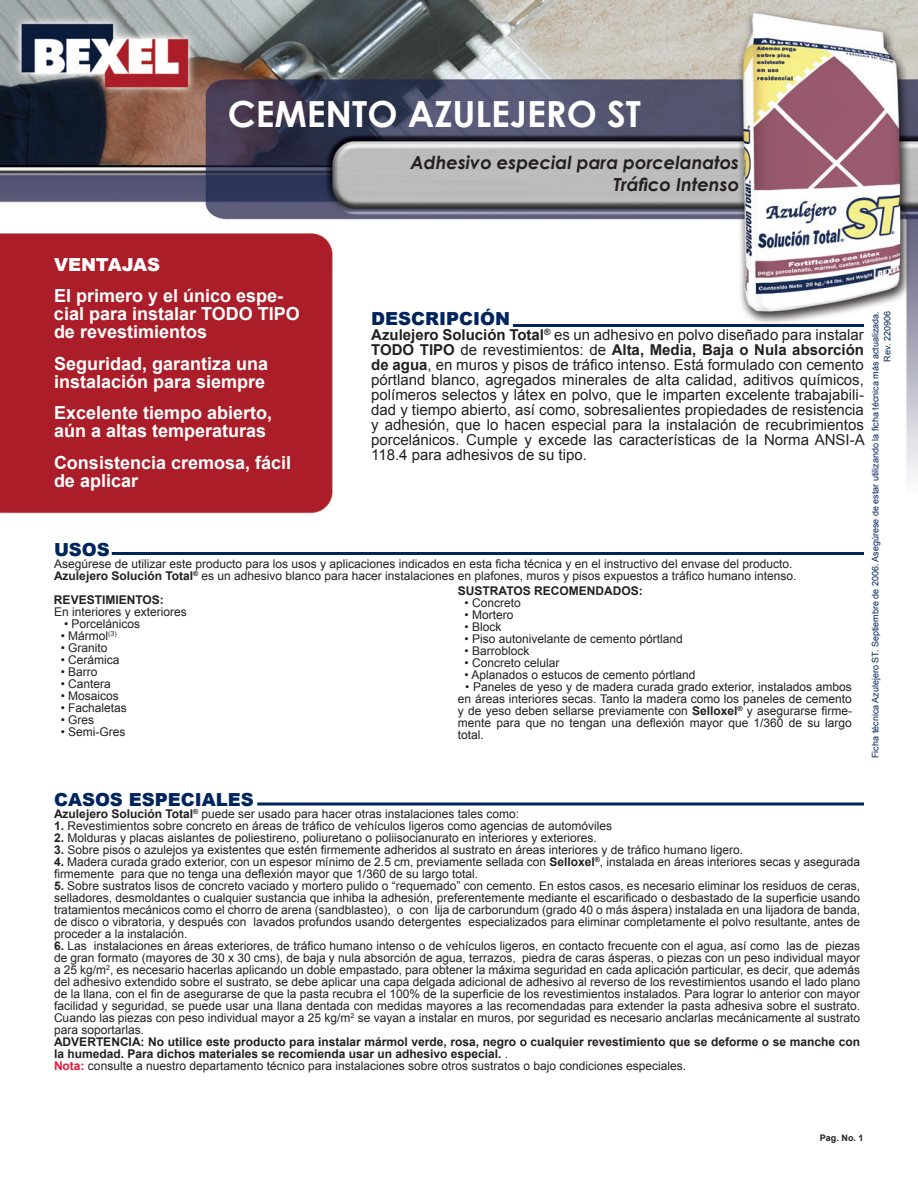
<style>
.page{position:relative;width:918px;height:1188px;background:#fff}
.page>*{position:absolute;margin:0;border:0;box-sizing:border-box;transform-origin:0 0}
.t1{font:700 36px "Century Gothic";color:#fff}
.t2{font:700 18px/18px "Arial";color:#fff}
.t3{font:italic 700 18px/21.6px "Century Gothic";color:#231f20;text-align:right}
.t4{font:900 18px "Arial";color:#00255d}
.t5{font:900 18px "Arial";color:#fff}
.t6{font:15px/15px "Arial";color:#231f20;text-align:justify}
.t7{font:12px/12px "Arial";color:#231f20;text-align:justify}
.t8{font:700 12px/12px "Arial";color:#231f20}
.t9{font:9px/12px "Arial";color:#00255d;text-align:right}
.t10{font:700 9px "Arial";color:#231f20}
.s1{font-weight:700}
.s2{font-weight:400}
.s3{color:#e51836}
</style>
<div class="page">
<img style="left:0;top:0;width:918px;height:555px">
<hr style="left:513px;top:324px;width:351px;height:3px;background:#00255d">
<hr style="left:112px;top:552px;width:752px;height:3px;background:#00255d">
<svg style="left:257px;top:802px;width:607px;height:4px;background:#3f5b85"></svg>
<h1 class="t1" style="left:228px;top:91px;width:415px">CEMENTO AZULEJERO ST</h1>
<h2 class="t3" style="left:411px;top:151px;width:330px">Adhesivo especial para porcelanatos<br>Tráfico Intenso</h2>
<h2 class="t5" style="left:54px;top:254px;width:108px">VENTAJAS</h2>
<h2 class="t2" style="left:54px;top:287px;width:247px">El primero y el único espe&shy;cial para instalar TODO TIPO de revestimientos</h2>
<h2 class="t2" style="left:54px;top:354px;width:216px">Seguridad, garantiza una instalación para siempre</h2>
<h2 class="t2" style="left:54px;top:404px;width:220px">Excelente tiempo abierto, aún a altas temperaturas</h2>
<h2 class="t2" style="left:54px;top:453px;width:239px">Consistencia cremosa, fácil de aplicar</h2>
<h2 class="t4" style="left:371px;top:309px;width:140px">DESCRIPCIÓN</h2>
<p class="t6" style="left:371px;top:328px;width:495px"><span class="s1">Azulejero Solución Total</span><sup>®</sup> es un adhesivo en polvo diseñado para instalar <span class="s1">TODO TIPO</span> de revestimientos: de <span class="s1">Alta, Media, Baja o Nula absorción de agua</span>, en muros y pisos de tráfico intenso. Está formulado con cemento pórtland blanco, agregados minerales de alta calidad, aditivos químicos, polímeros selectos y látex en polvo, que le imparten excelente trabajabili&shy;dad y tiempo abierto, así como, sobresalientes propiedades de resistencia y adhesión, que lo hacen especial para la instalación de recubrimientos porcelánicos. Cumple y excede las características de la Norma ANSI-A 118.4 para adhesivos de su tipo.</p>
<p class="t9" style="left:869px;top:758px;width:448px;rotate:-90deg">Ficha técnica Azulejero ST. Septiembre de 2006. Asegúrese de estar utilizando la ficha técnica más actualizada.<br>Rev. 220906</p>
<h2 class="t4" style="left:54px;top:539px;width:57px">USOS</h2>
<p class="t7" style="left:54px;top:558px;width:744px">Asegúrese de utilizar este producto para los usos y aplicaciones indicados en esta ficha técnica y en el instructivo del envase del producto.<br><span class="s1">Azulejero Solución Total</span><sup>®</sup> es un adhesivo blanco para hacer instalaciones en plafones, muros y pisos expuestos a tráfico humano intenso.</p>
<p class="t8" style="left:54px;top:594px;width:111px">REVESTIMIENTOS:</p>
<p class="t7" style="left:54px;top:606px;width:134px">En interiores y exteriores</p>
<p class="t7" style="left:64px;top:618px;width:78px">• Porcelánicos</p>
<p class="t7" style="left:61px;top:630px;width:58px">• Mármol<sup>(3)</sup></p>
<p class="t7" style="left:61px;top:642px;width:48px">• Granito</p>
<p class="t7" style="left:61px;top:654px;width:60px">• Cerámica</p>
<p class="t7" style="left:61px;top:666px;width:38px">• Barro</p>
<p class="t7" style="left:61px;top:678px;width:52px">• Cantera</p>
<p class="t7" style="left:61px;top:690px;width:60px">• Mosaicos</p>
<p class="t7" style="left:61px;top:702px;width:68px">• Fachaletas</p>
<p class="t7" style="left:61px;top:714px;width:35px">• Gres</p>
<p class="t7" style="left:61px;top:726px;width:66px">• Semi-Gres</p>
<p class="t8" style="left:458px;top:584px;width:186px">SUSTRATOS RECOMENDADOS:</p>
<p class="t7" style="left:465px;top:596px;width:58px">• Concreto</p>
<p class="t7" style="left:465px;top:608px;width:50px">• Mortero</p>
<p class="t7" style="left:465px;top:620px;width:38px">• Block</p>
<p class="t7" style="left:465px;top:632px;width:220px">• Piso autonivelante de cemento pórtland</p>
<p class="t7" style="left:465px;top:644px;width:66px">• Barroblock</p>
<p class="t7" style="left:465px;top:656px;width:96px">• Concreto celular</p>
<p class="t7" style="left:465px;top:668px;width:232px">• Aplanados o estucos de cemento pórtland</p>
<p class="t7" style="left:458px;top:680px;width:396px;text-indent:7px">• Paneles de yeso y de madera curada grado exterior, instalados ambos en áreas interiores secas. Tanto la madera como los paneles de cemento y de yeso deben sellarse previamente con <span class="s1">Selloxel</span><sup>®</sup> y asegurarse firme&shy;mente para que no tengan una deflexión mayor que 1/360 de su largo total.</p>
<h2 class="t4" style="left:54px;top:790px;width:201px">CASOS ESPECIALES</h2>
<p class="t7" style="left:54px;top:808px;width:467px"><span class="s1">Azulejero Solución Total</span><sup>®</sup> puede ser usado para hacer otras instalaciones tales como:</p>
<p class="t7" style="left:54px;top:820px;width:560px"><span class="s1">1.</span> Revestimientos sobre concreto en áreas de tráfico de vehículos ligeros como agencias de automóviles</p>
<p class="t7" style="left:54px;top:832px;width:544px"><span class="s1">2.</span> Molduras y placas aislantes de poliestireno, poliuretano o poliisocianurato en interiores y exteriores.</p>
<p class="t7" style="left:54px;top:844px;width:691px"><span class="s1">3.</span> Sobre pisos o azulejos ya existentes que estén firmemente adheridos al sustrato en áreas interiores y de tráfico humano ligero.</p>
<p class="t7" style="left:54px;top:856px;width:808px"><span class="s1">4.</span> Madera curada grado exterior, con un espesor mínimo de 2.5 cm, previamente sellada con <span class="s1">Selloxel</span><sup>®</sup>, instalada en áreas interiores secas y asegurada firmemente para que no tenga una deflexión mayor que 1/360 de su largo total.</p>
<p class="t7" style="left:54px;top:880px;width:808px"><span class="s1">5.</span> Sobre sustratos lisos de concreto vaciado y mortero pulido o “requemado” con cemento. En estos casos, es necesario eliminar los residuos de ceras, selladores, desmoldantes o cualquier sustancia que inhiba la adhesión, preferentemente mediante el escarificado o desbastado de la superficie usando tratamientos mecánicos como el chorro de arena (sandblasteo), o con lija de carborundum (grado 40 o más áspera) instalada en una lijadora de banda, de disco o vibratoria, y después con lavados profundos usando detergentes especializados para eliminar completamente el polvo resultante, antes de proceder a la instalación.</p>
<p class="t7" style="left:54px;top:940px;width:808px"><span class="s1">6.</span> Las instalaciones en áreas exteriores, de tráfico humano intenso o de vehículos ligeros, en contacto frecuente con el agua, así como las de piezas de gran formato (mayores de 30 x 30 cms), de baja y nula absorción de agua, terrazos, piedra de caras ásperas, o piezas con un peso individual mayor a 25 kg/m<sup>2</sup>, es necesario hacerlas aplicando un doble empastado, para obtener la máxima seguridad en cada aplicación particular, es decir, que además del adhesivo extendido sobre el sustrato, se debe aplicar una capa delgada adicional de adhesivo al reverso de los revestimientos usando el lado plano de la llana, con el fin de asegurarse de que la pasta recubra el 100% de la superficie de los revestimientos instalados. Para lograr lo anterior con mayor facilidad y seguridad, se puede usar una llana dentada con medidas mayores a las recomendadas para extender la pasta adhesiva sobre el sustrato.<br>Cuando las piezas con peso individual mayor a 25 kg/m<sup>2</sup> se vayan a instalar en muros, por seguridad es necesario anclarlas mecánicamente al sustrato para soportarlas.</p>
<p class="t8" style="left:54px;top:1036px;width:808px">ADVERTENCIA: No utilice este producto para instalar mármol verde, rosa, negro o cualquier revestimiento que se deforme o se manche con la humedad. Para dichos materiales se recomienda usar un adhesivo especial. <span class="s2">.<br></span><span class="s3">Nota:</span> <span class="s2">consulte a nuestro departamento técnico para instalaciones sobre otros sustratos o bajo condiciones especiales.</span></p>
<p class="t10" style="left:820px;top:1132px;width:45px">Pag. No. 1</p>
</div>
